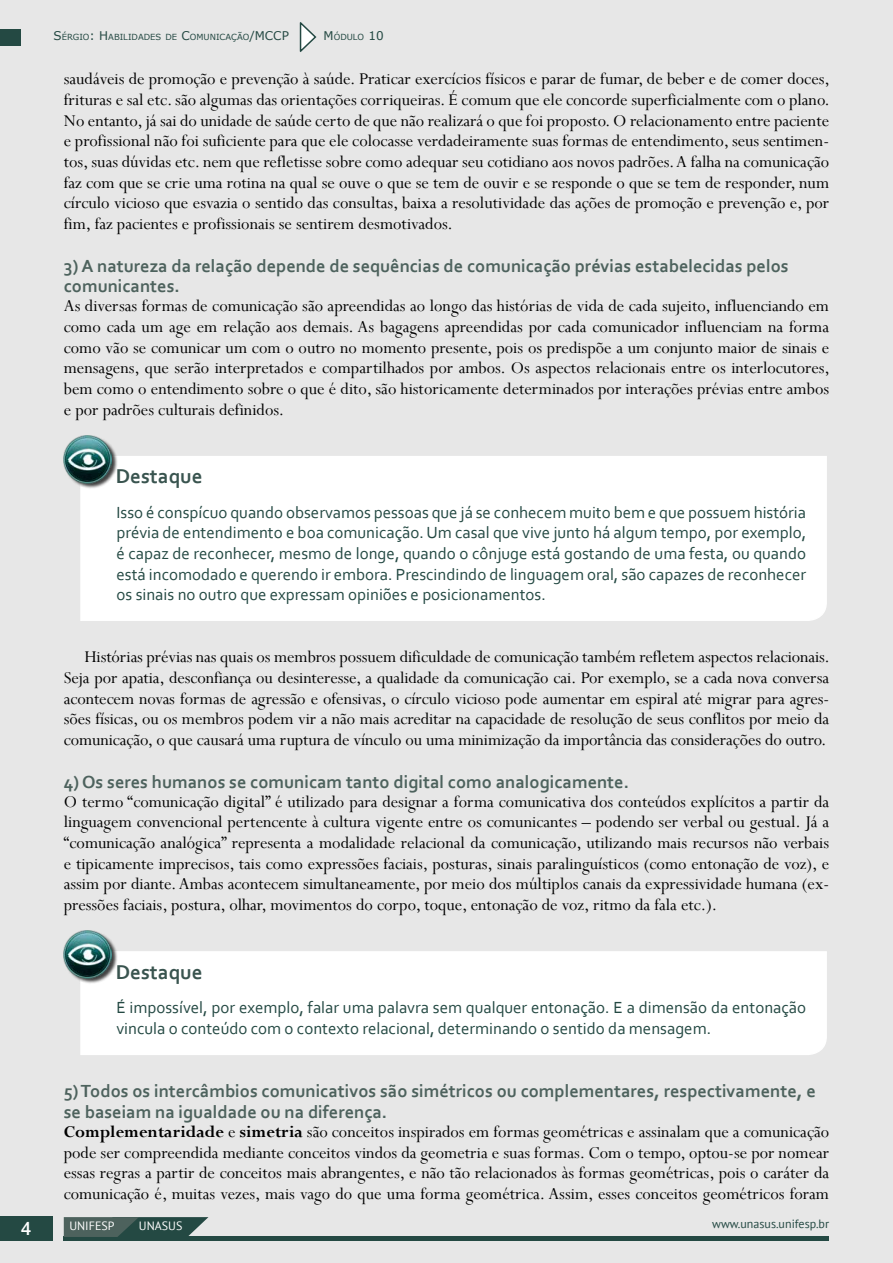
<style>
.page{position:relative;width:893px;height:1263px;background:#e7e7e7}
.page>*{position:absolute;margin:0;border:0;box-sizing:border-box;transform-origin:0 0}
.t1{font:700 21px "Corbel";color:#39544f}
.t2{font:700 19.5px "Shruti";color:#fff}
.t3{font:18.3px/20.7px "Perpetua";color:#000;text-align:justify}
.t4{font:700 18.3px/20.7px "Corbel";color:#4d625d}
.t5{font:16.8px/20.7px "Corbel";color:#244943}
.t6{font:12px "PT Sans";color:#244943}
.t7{font:12px "PT Sans";color:#fff}
.t8{font:8.4px "Verdana";color:#244943}
.s1{font-size:12px}
.s2{font-weight:700}
</style>
<div class="page">
<div style="left:64px;top:1236px;width:765px;height:5px;background:#244943"></div>
<div style="left:0;top:1217px;width:53px;height:24px;background:#244943"></div>
<svg style="left:64px;top:1217px;width:144px;height:20px"></svg>
<div style="left:0;top:29px;width:21px;height:16px;background:#244943"></div>
<svg style="left:299px;top:22px;width:18px;height:30px"></svg>
<div style="left:80px;top:951px;width:747px;height:104px;background:#fff"></div>
<div style="left:80px;top:456px;width:747px;height:165px;background:#fff"></div>
<div style="left:64px;top:931px;width:54px;height:53px;background:#000;opacity:.75"></div>
<img style="left:64px;top:930px;width:48px;height:48px">
<div style="left:64px;top:436px;width:54px;height:53px;background:#000;opacity:.75"></div>
<img style="left:64px;top:435px;width:48px;height:48px">
<p class="t2" style="left:21px;top:1217px;width:12px">4</p>
<p class="t8" style="left:54px;top:31px;width:237px"><span class="s1">S</span>ÉRGIO<span class="s1">: H</span>ABILIDADES DE <span class="s1">C</span>OM UNICAÇÃO<span class="s1">/MCCP</span></p>
<p class="t8" style="left:324px;top:31px;width:62px"><span class="s1">M</span>ÓDULO <span class="s1">10</span></p>
<p class="t3" style="left:64px;top:68px;width:768px;text-align:left">saudáveis de promoção e prevenção à saúde. Praticar exercícios físicos e parar de fumar, de beber e de comer doces, frituras e sal etc. são algumas das orientações corriqueiras. É comum que ele concorde superficialmente com o plano.<br>No entanto, já sai do unidade de saúde certo de que não realizará o que foi proposto. O relacionamento entre paciente e profissional não foi suficiente para que ele colocasse verdadeiramente suas formas de entendimento, seus sentimen&shy;tos, suas dúvidas etc. nem que refletisse sobre como adequar seu cotidiano aos novos padrões. A falha na comunicação faz com que se crie uma rotina na qual se ouve o que se tem de ouvir e se responde o que se tem de responder, num círculo vicioso que esvazia o sentido das consultas, baixa a resolutividade das ações de promoção e prevenção e, por fim, faz pacientes e profissionais se sentirem desmotivados.</p>
<p class="t4" style="left:64px;top:255px;width:726px">3) A natureza da relação depende de sequências de comunicação prévias estabelecidas pelos comunicantes.</p>
<p class="t3" style="left:64px;top:295px;width:768px">As diversas formas de comunicação são apreendidas ao longo das histórias de vida de cada sujeito, influenciando em como cada um age em relação aos demais. As bagagens apreendidas por cada comunicador influenciam na forma como vão se comunicar um com o outro no momento presente, pois os predispõe a um conjunto maior de sinais e mensagens, que serão interpretados e compartilhados por ambos. Os aspectos relacionais entre os interlocutores, bem como o entendimento sobre o que é dito, são historicamente determinados por interações prévias entre ambos e por padrões culturais definidos.</p>
<p class="t1" style="left:116px;top:463px;width:88px">Destaque</p>
<p class="t5" style="left:116px;top:501px;width:691px;text-align:justify">Isso é conspícuo quando observamos pessoas que já se conhecem muito bem e que possuem história prévia de entendimento e boa comunicação. Um casal que vive junto há algum tempo, por exemplo, é capaz de reconhecer, mesmo de longe, quando o cônjuge está gostando de uma festa, ou quando está incomodado e querendo ir embora. Prescindindo de linguagem oral, são capazes de reconhecer os sinais no outro que expressam opiniões e posicionamentos.</p>
<p class="t3" style="left:64px;top:646px;width:767px;text-align:left;text-indent:21px">Histórias prévias nas quais os membros possuem dificuldade de comunicação também refletem aspectos relacionais.<br>Seja por apatia, desconfiança ou desinteresse, a qualidade da comunicação cai. Por exemplo, se a cada nova conversa acontecem novas formas de agressão e ofensivas, o círculo vicioso pode aumentar em espiral até migrar para agres&shy;sões físicas, ou os membros podem vir a não mais acreditar na capacidade de resolução de seus conflitos por meio da comunicação, o que causará uma ruptura de vínculo ou uma minimização da importância das considerações do outro.</p>
<p class="t4" style="left:64px;top:771px;width:567px">4) Os seres humanos se comunicam tanto digital como analogicamente.</p>
<p class="t3" style="left:64px;top:791px;width:767px">O termo “comunicação digital” é utilizado para designar a forma comunicativa dos conteúdos explícitos a partir da linguagem convencional pertencente à cultura vigente entre os comunicantes – podendo ser verbal ou gestual. Já a “comunicação analógica” representa a modalidade relacional da comunicação, utilizando mais recursos não verbais e tipicamente imprecisos, tais como expressões faciais, posturas, sinais paralinguísticos (como entonação de voz), e assim por diante. Ambas acontecem simultaneamente, por meio dos múltiplos canais da expressividade humana (ex&shy;pressões faciais, postura, olhar, movimentos do corpo, toque, entonação de voz, ritmo da fala etc. ).</p>
<p class="t1" style="left:116px;top:958px;width:88px">Destaque</p>
<p class="t5" style="left:116px;top:997px;width:691px">É impossível, por exemplo, falar uma palavra sem qualquer entonação. E a dimensão da entonação vincula o conteúdo com o contexto relacional, determinando o sentido da mensagem.</p>
<p class="t4" style="left:64px;top:1080px;width:753px">5) Todos os intercâmbios comunicativos são simétricos ou complementares, respectivamente, e se baseiam na igualdade ou na diferença.</p>
<p class="t3" style="left:64px;top:1121px;width:767px"><span class="s2">Complementaridade</span> e <span class="s2">simetria</span> são conceitos inspirados em formas geométricas e assinalam que a comunicação pode ser compreendida mediante conceitos vindos da geometria e suas formas. Com o tempo, optou-se por nomear essas regras a partir de conceitos mais abrangentes, e não tão relacionados às formas geométricas, pois o caráter da comunicação é, muitas vezes, mais vago do que uma forma geométrica. Assim, esses conceitos geométricos foram</p>
<p class="t7" style="left:69px;top:1218px;width:47px">UNIFESP</p>
<p class="t7" style="left:139px;top:1218px;width:45px">UNASUS</p>
<p class="t6" style="left:712px;top:1216px;width:118px">www.unasus.unifesp.br</p>
</div>
